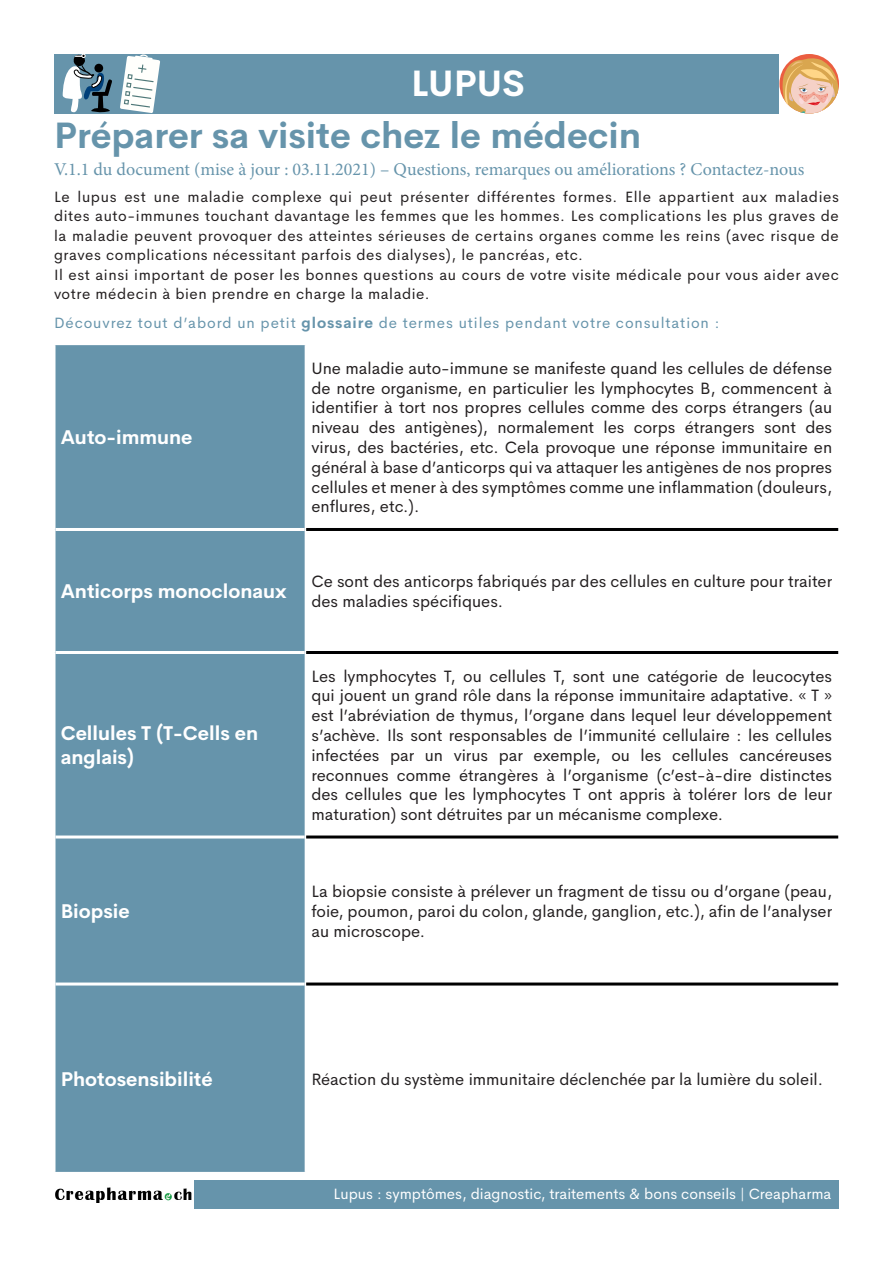
<style>
.page{position:relative;width:893px;height:1263px;background:#fff}
.page>*{position:absolute;margin:0;border:0;box-sizing:border-box;transform-origin:0 0}
.t1{font:700 36px "Cerebri Sans";color:#6694ab}
.t2{font:700 36px "Cerebri Sans";color:#fff}
.t3{font:700 19.5px/23.4px "Cerebri Sans";color:#fff}
.t4{font:18px "Minion Pro";color:#6694ab}
.t5{font:16.5px/19.8px "Cerebri Sans";color:#231f20;text-align:justify}
.t6{font:15px/19.5px "Cerebri Sans";letter-spacing:.04em;color:#231f20;text-align:justify}
.t7{font:15px "Cerebri Sans";letter-spacing:.06em;color:#6694ab}
.t8{font:15px "Cerebri Sans";color:#fff}
.s1{font-weight:700}
</style>
<div class="page">
<div style="left:54px;top:1180px;width:785px;height:29px;background:#6694ab"></div>
<img style="left:54px;top:1180px;width:140px;height:29px">
<div style="left:54px;top:54px;width:785px;height:60px;background:#6694ab"></div>
<div style="left:779px;top:54px;width:60px;height:60px;background:#fff"></div>
<svg style="left:55px;top:345px;width:250px;height:827px;background:#759eb3"></svg>
<hr style="left:55px;top:528px;width:250px;height:3px;background:#fff">
<hr style="left:55px;top:651px;width:250px;height:3px;background:#fff">
<hr style="left:55px;top:835px;width:250px;height:3px;background:#fff">
<hr style="left:55px;top:982px;width:250px;height:3px;background:#fff">
<hr style="left:306px;top:528px;width:532px;height:3px;background:#000001">
<hr style="left:306px;top:651px;width:532px;height:3px;background:#000001">
<hr style="left:306px;top:835px;width:532px;height:3px;background:#000001">
<hr style="left:306px;top:982px;width:532px;height:3px;background:#000001">
<svg style="left:63px;top:54px;width:49px;height:59px"></svg>
<svg style="left:120px;top:54px;width:40px;height:59px"></svg>
<div style="left:779px;top:54px;width:60px;height:60px;background:#eb5e40;border-radius:50%"></div>
<svg style="left:779px;top:58px;width:60px;height:56px"></svg>
<p class="t2" style="left:411px;top:54px;width:115px">LUPUS</p>
<p class="t1" style="left:54px;top:107px;width:589px">Préparer sa visite chez le médecin</p>
<p class="t4" style="left:54px;top:158px;width:752px">V.1.1 du document (mise à jour : 03.11.2021) – Questions, remarques ou améliorations ? Contactez-nous</p>
<p class="t6" style="left:54px;top:185px;width:786px">Le lupus est une maladie complexe qui peut présenter différentes formes. Elle appartient aux maladies dites auto-immunes touchant davantage les femmes que les hommes. Les complications les plus graves de la maladie peuvent provoquer des atteintes sérieuses de certains organes comme les reins (avec risque de graves complications nécessitant parfois des dialyses), le pancréas, etc.</p>
<p class="t6" style="left:54px;top:263px;width:786px">Il est ainsi important de poser les bonnes questions au cours de votre visite médicale pour vous aider avec votre médecin à bien prendre en charge la maladie.</p>
<p class="t7" style="left:54px;top:311px;width:667px">Découvrez tout d’abord un petit <span class="s1">glossaire</span> de termes utiles pendant votre consultation :</p>
<p class="t3" style="left:61px;top:424px;width:133px">Auto-immune</p>
<p class="t5" style="left:311px;top:357px;width:522px">Une maladie auto-immune se manifeste quand les cellules de défense de notre organisme, en particulier les lymphocytes B, commencent à identifier à tort nos propres cellules comme des corps étrangers (au niveau des antigènes), normalement les corps étrangers sont des virus, des bactéries, etc. Cela provoque une réponse immunitaire en général à base d’anticorps qui va attaquer les antigènes de nos propres cellules et mener à des symptômes comme une inflammation (douleurs, enflures, etc.).</p>
<p class="t3" style="left:61px;top:578px;width:227px">Anticorps monoclonaux</p>
<p class="t5" style="left:311px;top:570px;width:522px">Ce sont des anticorps fabriqués par des cellules en culture pour traiter des maladies spécifiques.</p>
<p class="t3" style="left:61px;top:720px;width:199px">Cellules T (T-Cells en anglais)</p>
<p class="t3" style="left:61px;top:897px;width:70px">Biopsie</p>
<p class="t5" style="left:311px;top:665px;width:522px">Les lymphocytes T, ou cellules T, sont une catégorie de leucocytes qui jouent un grand rôle dans la réponse immunitaire adaptative. « T » est l’abréviation de thymus, l’organe dans lequel leur développement s’achève. Ils sont responsables de l’immunité cellulaire : les cellules infectées par un virus par exemple, ou les cellules cancéreuses reconnues comme étrangères à l’organisme (c’est-à-dire distinctes des cellules que les lymphocytes T ont appris à tolérer lors de leur maturation) sont détruites par un mécanisme complexe.</p>
<p class="t5" style="left:311px;top:880px;width:522px">La biopsie consiste à prélever un fragment de tissu ou d’organe (peau, foie, poumon, paroi du colon, glande, ganglion, etc.), afin de l’analyser au microscope.</p>
<p class="t3" style="left:61px;top:1065px;width:154px">Photosensibilité</p>
<p class="t5" style="left:311px;top:1067px;width:513px">Réaction du système immunitaire déclenchée par la lumière du soleil.</p>
<p class="t8" style="left:333px;top:1182px;width:499px">Lupus : symptômes, diagnostic, traitements &amp; bons conseils | Creapharma</p>
</div>
